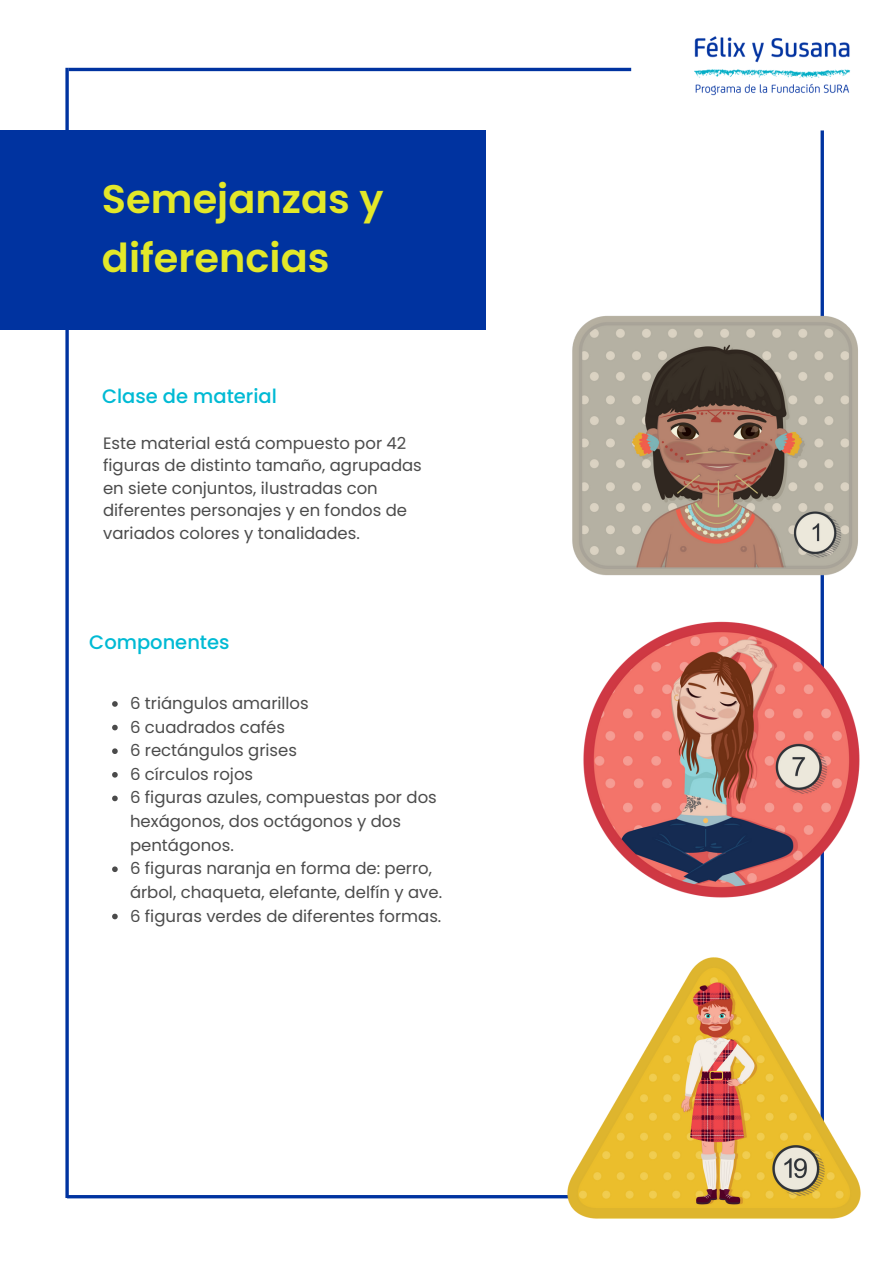
<style>
.page{position:relative;width:893px;height:1264px;background:#fff}
.page>*{position:absolute;margin:0;border:0;box-sizing:border-box;transform-origin:0 0}
.t1{font:600 39.9px/58.5px "Poppins";color:#e3e829}
.t2{font:500 19.5px "Poppins";color:#00bad4}
.t3{font:16.5px/23.5px "Poppins";color:#4b4b4b}
</style>
<div class="page">
<hr style="left:69px;top:68px;width:562px;height:3px;background:#0033a0">
<svg style="left:65px;top:68px;width:4px;height:1129px;background:#2752ae"></svg>
<svg style="left:67px;top:1194px;width:467px;height:4px;fill:#0033a0"></svg>
<hr style="left:820px;top:130px;width:3px;height:1068px;background:#0033a0">
<img style="left:694px;top:36px;width:157px;height:60px">
<div style="left:0;top:130px;width:486px;height:199px;background:#0033a0"></div>
<img style="left:572px;top:306px;width:286px;height:277px">
<img style="left:583px;top:601px;width:277px;height:305px">
<img style="left:534px;top:924px;width:327px;height:295px">
<svg style="left:112px;top:701px;width:6px;height:5px"></svg>
<svg style="left:112px;top:724px;width:6px;height:6px"></svg>
<svg style="left:112px;top:748px;width:6px;height:6px"></svg>
<svg style="left:112px;top:772px;width:6px;height:5px"></svg>
<svg style="left:112px;top:795px;width:6px;height:6px"></svg>
<svg style="left:112px;top:866px;width:6px;height:6px"></svg>
<svg style="left:112px;top:913px;width:6px;height:6px"></svg>
<h1 class="t1" style="left:102px;top:170px;width:283px">Semejanzas y diferencias</h1>
<p class="t2" style="left:102px;top:382px;width:176px">Clase de material</p>
<p class="t3" style="left:103px;top:432px;width:320px;line-height:22.5px">Este material está compuesto por 42 figuras de distinto tamaño, agrupadas en siete conjuntos, ilustradas con diferentes personajes y en fondos de variados colores y tonalidades.</p>
<p class="t2" style="left:89px;top:628px;width:142px">Componentes</p>
<p class="t3" style="left:130px;top:691px;width:314px">6 triángulos amarillos<br>6 cuadrados cafés<br>6 rectángulos grises<br>6 círculos rojos<br>6 figuras azules, compuestas por dos hexágonos, dos octágonos y dos pentágonos.<br>6 figuras naranja en forma de: perro, árbol, chaqueta, elefante, delfín y ave.<br>6 figuras verdes de diferentes formas.</p>
</div>
